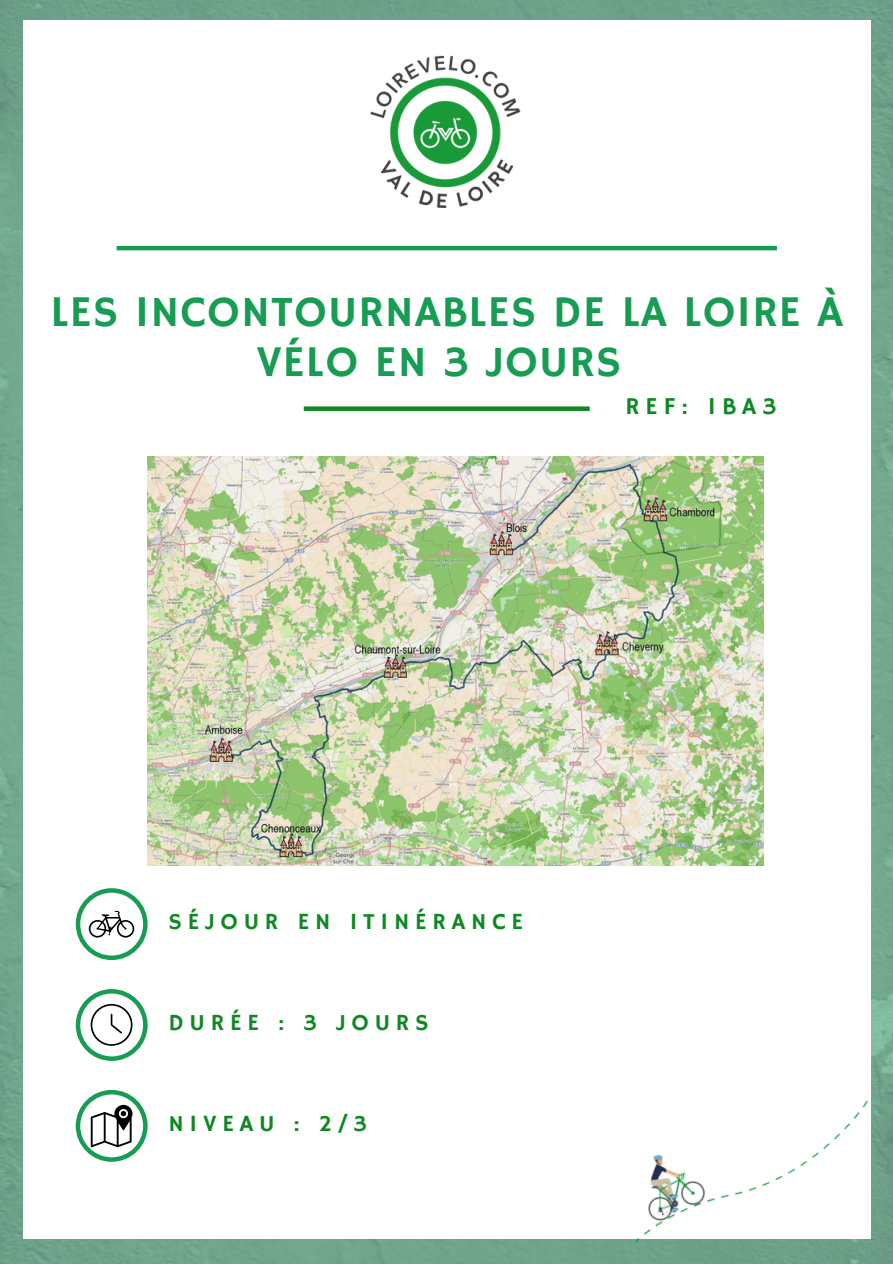
<style>
.page{position:relative;width:893px;height:1264px;background:#fff}
.page>*{position:absolute;margin:0;border:0;box-sizing:border-box;transform-origin:0 0}
.t1{font:43.65px/49.5px "Hammersmith One";letter-spacing:.025em;color:#169d53;text-align:center}
.t2{font:24.15px "Hammersmith One";letter-spacing:.25em;color:#0e8922}
.t3{font:23.1px "Hammersmith One";letter-spacing:.25em;color:#0e8922}
</style>
<div class="page">
<img style="left:0;top:0;width:892px;height:1263px">
<div style="left:23px;top:20px;width:847px;height:1218px;background:#fff"></div>
<img style="left:370px;top:55px;width:151px;height:152px">
<div style="left:304px;top:406px;width:285px;height:5px;background:#0e8922"></div>
<hr style="left:117px;top:246px;width:659px;height:4px;background:#169d53">
<svg style="left:76px;top:888px;width:72px;height:72px"></svg>
<svg style="left:76px;top:989px;width:72px;height:71px"></svg>
<svg style="left:76px;top:1089px;width:72px;height:72px"></svg>
<img style="left:526px;top:1033px;width:366px;height:230px">
<img style="left:148px;top:456px;width:615px;height:409px">
<p class="t1" style="left:50px;top:289px;width:794px">LES INCONTOURNABLES DE LA LOIRE À<br>VÉLO EN 3 JOURS</p>
<p class="t2" style="left:625px;top:392px;width:152px">REF: IBA3</p>
<p class="t3" style="left:168px;top:908px;width:356px">SÉJOUR EN ITINÉRANCE</p>
<p class="t3" style="left:168px;top:1009px;width:262px">DURÉE : 3 JOURS</p>
<p class="t3" style="left:168px;top:1110px;width:200px">NIVEAU : 2/3</p>
</div>
